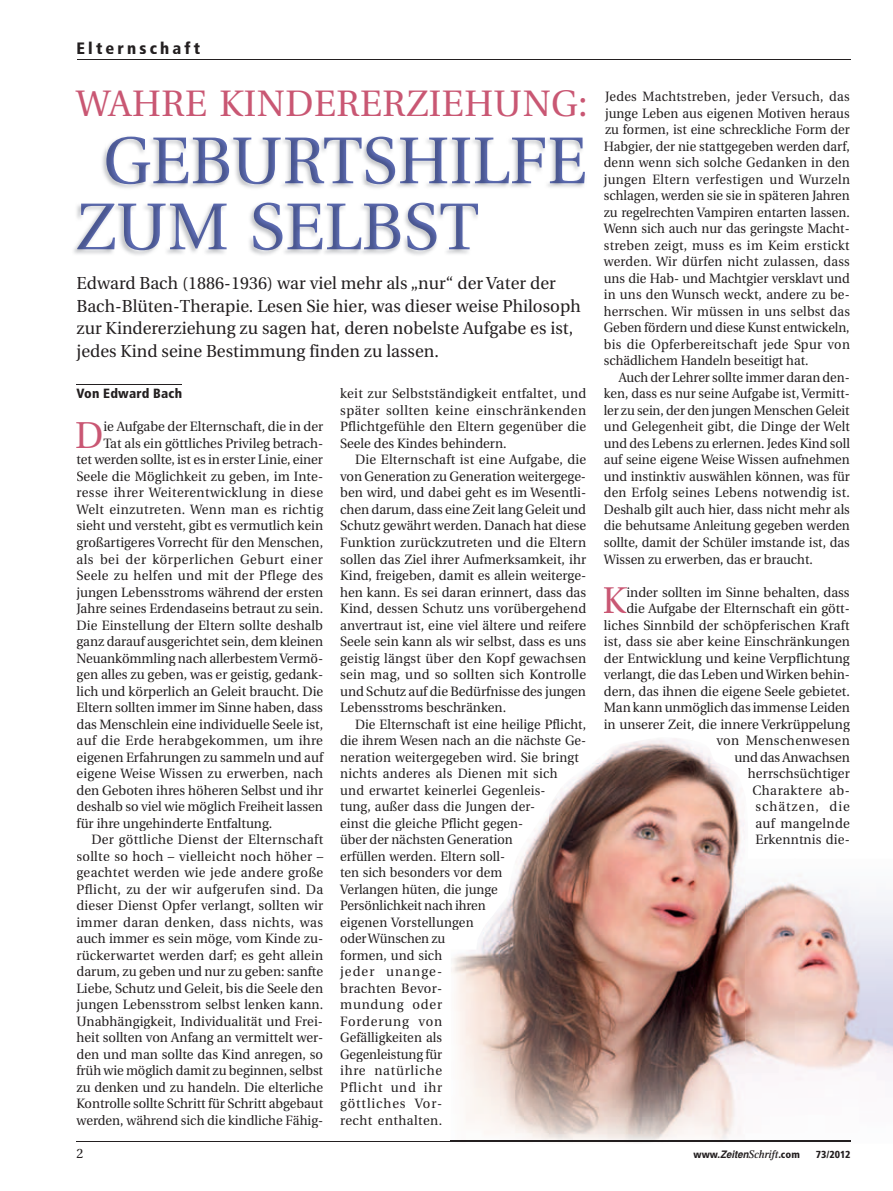
<style>
.page{position:relative;width:893px;height:1191px;background:#fff}
.page>*{position:absolute;margin:0;border:0;box-sizing:border-box;transform-origin:0 0}
.t1{font:37.35px "Utopia";color:#c95773}
.t2{font:36.75px "Utopia";letter-spacing:.015em;color:#c95773}
.t3{font:17.4px/22.5px "Utopia";letter-spacing:.005em;color:#231f20}
.t4{font:900 condensed 16.5px "Frutiger";letter-spacing:.19em;color:#231f20}
.t5{font:13.5px/16.5px "Utopia";color:#231f20;text-align:justify}
.t6{font:13.5px/16.5px "Utopia";color:#231f20;text-align:justify;scale:.95 1}
.t7{font:13.5px "Utopia";color:#231f20;scale:.96 1}
.t8{font:13.5px "Utopia";letter-spacing:.025em;color:#231f20}
.t9{font:13.5px "Utopia";letter-spacing:.03em;color:#231f20}
.t10{font:13.5px "Utopia";letter-spacing:.02em;color:#231f20}
.t11{font:13.5px "Utopia";letter-spacing:.035em;color:#231f20}
.t12{font:900 condensed 13.35px "Frutiger";letter-spacing:.015em;color:#231f20}
.t13{font:900 condensed 10.2px "Frutiger";color:#231f20}
.s1{font-family:"Zolli A";font-weight:400;font-stretch:normal;font-size:10.8px}
</style>
<div class="page">
<hr style="left:77px;top:384px;width:105px;height:1px;background:#231f20">
<img style="left:73px;top:136px;width:511px;height:119px">
<img style="left:106px;top:137px;width:479px;height:47px">
<img style="left:77px;top:203px;width:401px;height:47px">
<img style="left:549px;top:738px;width:196px;height:405px">
<img style="left:745px;top:882px;width:50px;height:260px">
<img style="left:500px;top:816px;width:49px;height:326px">
<img style="left:795px;top:875px;width:98px;height:267px">
<img style="left:451px;top:912px;width:49px;height:230px">
<hr style="left:77px;top:60px;width:773px;height:1px;background:#231f20">
<hr style="left:77px;top:1140px;width:374px;height:1px;background:#231f20">
<img style="left:451px;top:1140px;width:399px;height:1px">
<p class="t4" style="left:77px;top:38px;width:125px">Elternschaft</p>
<h2 class="t2" style="left:76px;top:83px;width:513px">WAHRE KINDERERZIEHUNG:</h2>
<p class="t3" style="left:77px;top:272px;width:506px">Edward Bach (1886-1936) war viel mehr als „nur“ der Vater der Bach-Blüten-Therapie. Lesen Sie hier, was dieser weise Philosoph zur Kindererziehung zu sagen hat, deren nobelste Aufgabe es ist, jedes Kind seine Bestimmung finden zu lassen.</p>
<p class="t12" style="left:77px;top:386px;width:107px">Von Edward Bach</p>
<h1 class="t1" style="left:75px;top:415px;width:30px">D</h1>
<p class="t5" style="left:103px;top:419px;width:221px">ie Aufgabe der Elternschaft, die in der</p>
<p class="t5" style="left:103px;top:435px;width:221px">Tat als ein göttliches Privileg betrach-</p>
<p class="t5" style="left:77px;top:452px;width:248px">tet werden sollte, ist es in erster Linie, einer</p>
<p class="t5" style="left:77px;top:468px;width:248px">Seele die Möglichkeit zu geben, im Inte-</p>
<p class="t9" style="left:77px;top:485px;width:248px">resse ihrer Weiterentwicklung in diese</p>
<p class="t9" style="left:77px;top:502px;width:248px">Welt einzutreten. Wenn man es richtig</p>
<p class="t5" style="left:77px;top:518px;width:248px">sieht und versteht, gibt es vermutlich kein</p>
<p class="t5" style="left:77px;top:534px;width:248px">großartigeres Vorrecht für den Menschen,</p>
<p class="t11" style="left:77px;top:551px;width:248px">als bei der körperlichen Geburt einer</p>
<p class="t8" style="left:77px;top:568px;width:248px">Seele zu helfen und mit der Pflege des</p>
<p class="t5" style="left:77px;top:584px;width:248px">jungen Lebensstroms während der ersten</p>
<p class="t5" style="left:77px;top:600px;width:248px">Jahre seines Erdendaseins betraut zu sein.</p>
<p class="t5" style="left:77px;top:617px;width:248px">Die Einstellung der Eltern sollte deshalb</p>
<p class="t5" style="left:77px;top:633px;width:248px">ganz darauf ausgerichtet sein, dem kleinen</p>
<p class="t7" style="left:77px;top:650px;width:258px">Neu ankömmling nach allerbestem Vermö-</p>
<p class="t5" style="left:77px;top:666px;width:248px">gen alles zu geben, was er geistig, gedank-</p>
<p class="t5" style="left:77px;top:683px;width:248px">lich und körperlich an Geleit braucht. Die</p>
<p class="t5" style="left:77px;top:699px;width:248px">El tern sollten immer im Sinne haben, dass</p>
<p class="t5" style="left:77px;top:716px;width:248px">das Menschlein eine individuelle Seele ist,</p>
<p class="t8" style="left:77px;top:733px;width:248px">auf die Erde herabgekommen, um ihre</p>
<p class="t5" style="left:77px;top:749px;width:248px">eigenen Erfahrungen zu sammeln und auf</p>
<p class="t5" style="left:77px;top:765px;width:248px">eigene Weise Wissen zu erwerben, nach</p>
<p class="t5" style="left:77px;top:782px;width:248px">den Geboten ihres höheren Selbst und ihr</p>
<p class="t5" style="left:77px;top:798px;width:248px">deshalb so viel wie möglich Freiheit lassen</p>
<p class="t5" style="left:77px;top:815px;width:197px">für ihre ungehinderte Entfaltung.</p>
<p class="t8" style="left:91px;top:832px;width:233px">Der göttliche Dienst der Elternschaft</p>
<p class="t10" style="left:77px;top:848px;width:248px">sollte so hoch – vielleicht noch höher –</p>
<p class="t8" style="left:77px;top:865px;width:248px">geachtet werden wie jede andere große</p>
<p class="t9" style="left:77px;top:881px;width:248px">Pflicht, zu der wir aufgerufen sind. Da</p>
<p class="t5" style="left:77px;top:897px;width:248px">dieser Dienst Opfer verlangt, sollten wir</p>
<p class="t8" style="left:77px;top:914px;width:248px">immer daran denken, dass nichts, was</p>
<p class="t5" style="left:77px;top:930px;width:248px">auch immer es sein möge, vom Kinde zu -</p>
<p class="t5" style="left:77px;top:947px;width:248px">rückerwartet werden darf; es geht allein</p>
<p class="t5" style="left:77px;top:963px;width:248px">darum, zu geben und nur zu geben: sanfte</p>
<p class="t5" style="left:77px;top:980px;width:248px">Liebe, Schutz und Geleit, bis die Seele den</p>
<p class="t5" style="left:77px;top:996px;width:248px">jungen Lebensstrom selbst lenken kann.</p>
<p class="t5" style="left:77px;top:1013px;width:248px">Unabhängigkeit, Individualität und Frei-</p>
<p class="t5" style="left:77px;top:1029px;width:248px">heit sollten von Anfang an vermittelt wer-</p>
<p class="t5" style="left:77px;top:1046px;width:248px">den und man sollte das Kind anregen, so</p>
<p class="t7" style="left:77px;top:1063px;width:258px">früh wie möglich damit zu beginnen, selbst</p>
<p class="t7" style="left:77px;top:1079px;width:258px">zu denken und zu handeln. Die elterliche</p>
<p class="t7" style="left:77px;top:1096px;width:258px">Kontrolle sollte Schritt für Schritt abgebaut</p>
<p class="t7" style="left:77px;top:1112px;width:258px">werden, während sich die kindliche Fähig-</p>
<p class="t5" style="left:340px;top:386px;width:248px">keit zur Selbstständigkeit entfaltet, und später sollten keine einschränkenden Pflicht gefühle den Eltern ge genüber die Seele des Kindes behindern.</p>
<p class="t5" style="left:340px;top:452px;width:248px;text-indent:15px">Die Elternschaft ist eine Aufgabe, die von Generation zu Generation weitergege&shy;ben wird, und dabei geht es im Wesentli&shy;chen darum, dass eine Zeit lang Geleit und Schutz gewährt werden. Danach hat diese Funktion zurückzutreten und die Eltern sollen das Ziel ihrer Aufmerksamkeit, ihr Kind, freigeben, damit es allein weiterge&shy;hen kann. Es sei daran erinnert, dass das Kind, dessen Schutz uns vorübergehend anvertraut ist, eine viel ältere und reifere Seele sein kann als wir selbst, dass es uns geistig längst über den Kopf gewachsen sein mag, und so sollten sich Kontrolle und Schutz auf die Bedürfnisse des jungen Lebensstroms beschränken.</p>
<p class="t6" style="left:340px;top:716px;width:260px;text-align:left;text-indent:15px">Die Elternschaft ist eine heilige Pflicht, die ihrem Wesen nach an die nächste Ge - neration weitergegeben wird. Sie bringt nichts anderes als Dienen mit sich<br>und erwartet keinerlei Gegenleis-<br>tung, außer dass die Jungen der-<br>einst die gleiche Pflicht gegen-<br>über der nächsten Generation<br>erfüllen werden. Eltern soll-<br>ten sich be sonders vor dem<br>Verlangen hüten, die junge<br>Persönlichkeit nach ihren<br>eigenen Vorstellungen<br>oder Wünschen zu<br>formen, und sich<br>jeder unange-<br>brachten Bevor-<br>mundung oder<br>Forderung von<br>Ge fälligkeiten als<br>Gegenleistung für<br>ihre natürliche<br>Pflicht und ihr<br>göttliches Vor-<br>recht enthalten.</p>
<p class="t6" style="left:604px;top:89px;width:261px">Jedes Machtstreben, jeder Versuch, das junge Leben aus eigenen Motiven heraus zu formen, ist eine schreckliche Form der Habgier, der nie stattgegeben werden darf, denn wenn sich solche Gedanken in den jungen Eltern verfestigen und Wurzeln schlagen, werden sie sie in späteren Jahren zu regelrechten Vampiren entarten lassen.<br>Wenn sich auch nur das geringste Macht&shy;streben zeigt, muss es im Keim erstickt werden. Wir dürfen nicht zulassen, dass uns die Hab- und Machtgier versklavt und in uns den Wunsch weckt, andere zu be - herrschen. Wir müssen in uns selbst das Geben fördern und diese Kunst entwickeln, bis die Opferbereitschaft jede Spur von schädlichem Handeln beseitigt hat.</p>
<p class="t6" style="left:604px;top:369px;width:261px;text-indent:15px">Auch der Lehrer sollte immer daran den&shy;ken, dass es nur seine Aufgabe ist, Vermitt&shy;ler zu sein, der den jungen Menschen Geleit und Gelegenheit gibt, die Dinge der Welt und des Lebens zu erlernen. Jedes Kind soll auf seine eigene Weise Wissen aufnehmen und instinktiv auswählen können, was für den Erfolg seines Lebens notwendig ist.<br>Deshalb gilt auch hier, dass nicht mehr als die behutsame Anleitung gegeben werden sollte, damit der Schüler imstande ist, das Wissen zu erwerben, das er braucht.</p>
<h1 class="t1" style="left:603px;top:580px;width:25px">K</h1>
<p class="t5" style="left:604px;top:584px;width:248px;text-align:right">inder sollten im Sinne behalten, dass<br>die Aufgabe der Elternschaft ein gött&shy;liches Sinnbild der schöpferischen Kraft ist, dass sie aber keine Einschränkungen der Entwicklung und keine Verpflichtung verlangt, die das Leben und Wirken behin&shy;dern, das ihnen die eigene Seele gebietet.<br>Man kann unmöglich das immense Leiden in unserer Zeit, die innere Verkrüppelung von Menschenwesen<br>und das Anwachsen<br>herr schsüchtiger<br>Charaktere ab -<br>schät zen, die<br>auf mangelnde<br>Er kenntnis die-</p>
<p class="t5" style="left:77px;top:1145px;width:8px">2</p>
<p class="t13" style="left:693px;top:1148px;width:108px">www.<span class="s1">t</span>.com</p>
<p class="t13" style="left:816px;top:1148px;width:36px">73/2012</p>
</div>
